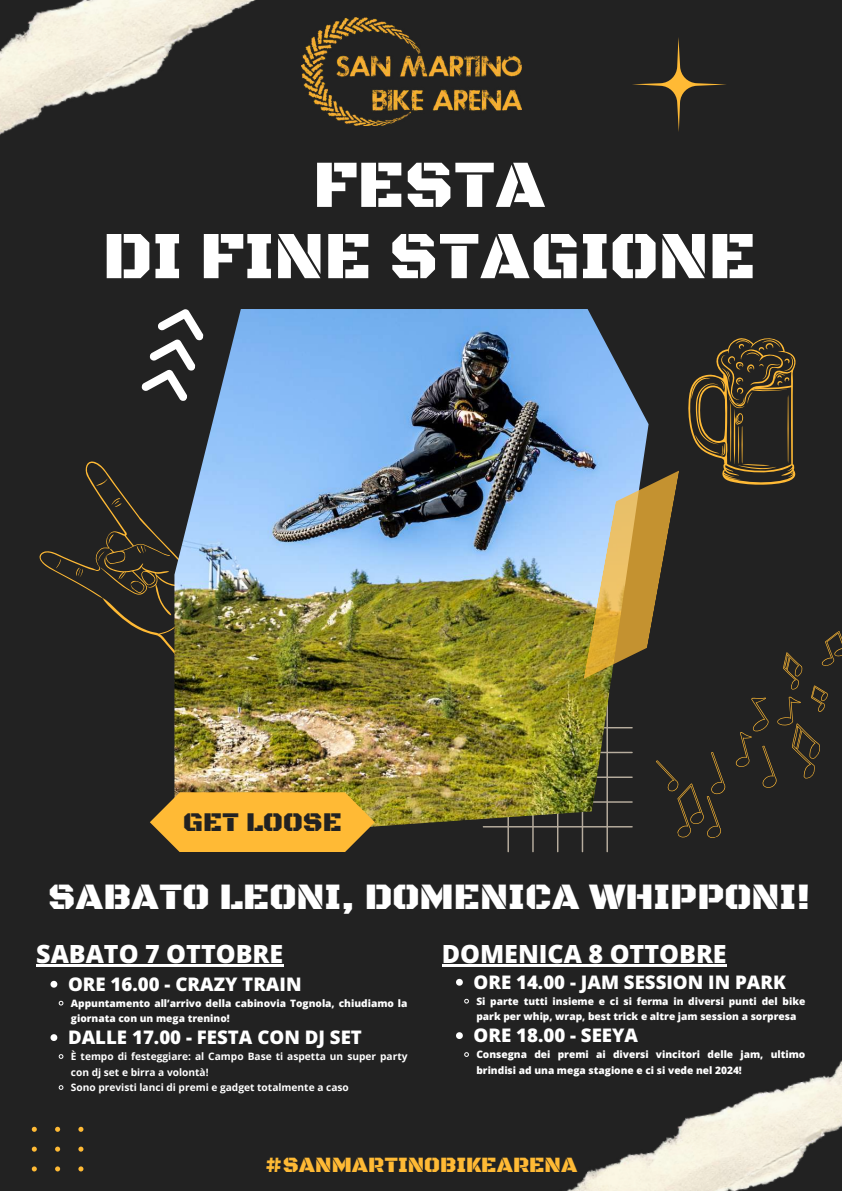
<style>
.page{position:relative;width:842px;height:1191px;background:#fff}
.page>*{position:absolute;margin:0;border:0;box-sizing:border-box;transform-origin:0 0}
.t1{font:68.2px "Black Ops One";color:#fff}
.t2{font:38.1px "Black Ops One";color:#fff}
.t3{font:27.6px "Black Ops One";color:#222}
.t4{font:800 25px "Open Sans";color:#fff}
.t5{font:22.3px "Black Ops One";color:#ffba35}
.t6{font:800 18.7px "Open Sans";color:#fff}
.t7{font:800 10.2px/15.5px "Open Sans";color:#fff}
.t8{font:700 10.2px/15.5px "Open Sans";color:#fff}
</style>
<div class="page">
<div style="left:0;top:0;width:842px;height:1190px;background:#222"></div>
<img style="left:510px;top:966px;width:332px;height:224px">
<img style="left:0;top:0;width:367px;height:135px">
<svg style="left:32px;top:1126px;width:52px;height:45px"></svg>
<svg style="left:632px;top:37px;width:94px;height:95px"></svg>
<svg style="left:507px;top:840px;width:101px;height:12px"></svg>
<svg style="left:39px;top:461px;width:135px;height:192px"></svg>
<svg style="left:135px;top:545px;width:11px;height:8px"></svg>
<svg style="left:96px;top:551px;width:11px;height:10px"></svg>
<svg style="left:105px;top:533px;width:11px;height:10px"></svg>
<img style="left:174px;top:309px;width:475px;height:531px">
<svg style="left:583px;top:470px;width:96px;height:209px"></svg>
<svg style="left:141px;top:309px;width:68px;height:96px"></svg>
<svg style="left:150px;top:792px;width:225px;height:60px;background:#e5a932"></svg>
<img style="left:302px;top:18px;width:220px;height:108px">
<svg style="left:688px;top:338px;width:108px;height:147px"></svg>
<hr style="left:742px;top:426px;width:1px;height:37px;background:#ffba35;border-radius:50%">
<svg style="left:633px;top:630px;width:209px;height:210px"></svg>
<svg style="left:51px;top:980px;width:6px;height:7px"></svg>
<svg style="left:58px;top:1000px;width:6px;height:5px"></svg>
<svg style="left:51px;top:1034px;width:6px;height:6px"></svg>
<svg style="left:58px;top:1054px;width:6px;height:4px"></svg>
<svg style="left:58px;top:1085px;width:6px;height:4px"></svg>
<hr style="left:36px;top:964px;width:247px;height:3px;background:#fff">
<svg style="left:456px;top:978px;width:7px;height:7px"></svg>
<svg style="left:464px;top:998px;width:5px;height:5px"></svg>
<svg style="left:456px;top:1032px;width:7px;height:6px"></svg>
<svg style="left:464px;top:1052px;width:5px;height:5px"></svg>
<hr style="left:442px;top:964px;width:285px;height:2px;background:#fff">
<h1 class="t1" style="left:313px;top:145px;width:234px">FESTA</h1>
<h1 class="t1" style="left:103px;top:216px;width:654px">DI FINE STAGIONE</h1>
<h3 class="t3" style="left:183px;top:806px;width:160px">GET LOOSE</h3>
<h2 class="t2" style="left:48px;top:874px;width:764px">SABATO LEONI, DOMENICA WHIPPONI!</h2>
<h3 class="t4" style="left:36px;top:936px;width:249px">SABATO 7 OTTOBRE</h3>
<h3 class="t6" style="left:68px;top:970px;width:235px">ORE 16.00 - CRAZY TRAIN</h3>
<p class="t7" style="left:71px;top:995px;width:338px">Appuntamento all’arrivo della cabinovia Tognola, chiudiamo la giornata con un mega trenino!</p>
<h3 class="t6" style="left:68px;top:1023px;width:295px">DALLE 17.00 - FESTA CON DJ SET</h3>
<p class="t8" style="left:71px;top:1048px;width:338px">È tempo di festeggiare: al Campo Base ti aspetta un super party con dj set e birra a volontà!<br>Sono previsti lanci di premi e gadget totalmente a caso</p>
<h3 class="t4" style="left:442px;top:935px;width:286px">DOMENICA 8 OTTOBRE</h3>
<h3 class="t6" style="left:473px;top:968px;width:314px">ORE 14.00 - JAM SESSION IN PARK</h3>
<p class="t7" style="left:476px;top:993px;width:331px">Si parte tutti insieme e ci si ferma in diversi punti del bike park per whip, wrap, best trick e altre jam session a sorpresa</p>
<h3 class="t6" style="left:473px;top:1022px;width:166px">ORE 18.00 - SEEYA</h3>
<p class="t7" style="left:476px;top:1046px;width:331px">Consegna dei premi ai diversi vincitori delle jam, ultimo brindisi ad una mega stagione e ci si vede nel 2024!</p>
<h3 class="t5" style="left:264px;top:1150px;width:315px">#SANMARTINOBIKEARENA</h3>
</div>
